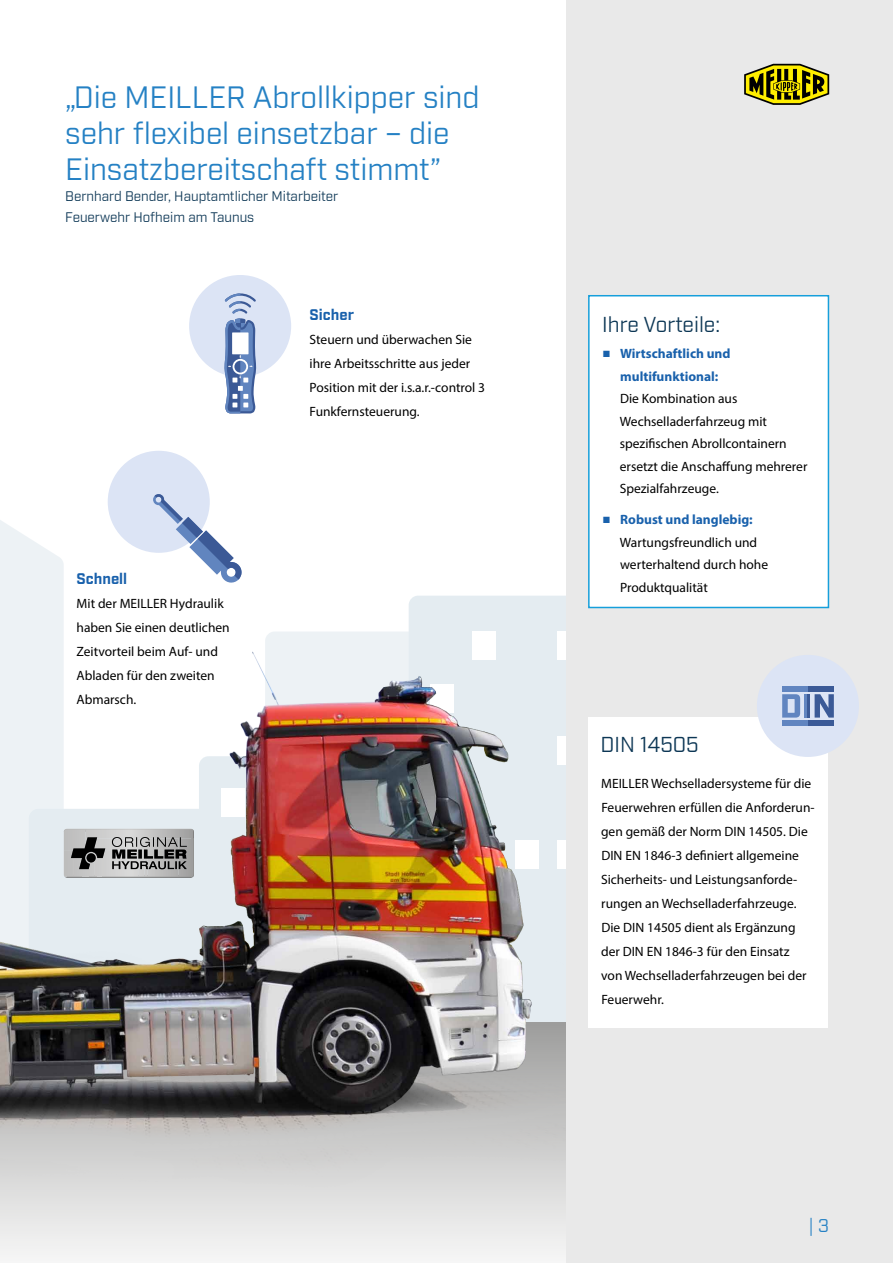
<style>
.page{position:relative;width:893px;height:1263px;background:#fff}
.page>*{position:absolute;margin:0;border:0;box-sizing:border-box;transform-origin:0 0}
.t1{font:30px/36px "Industry";color:#2581c4}
.t2{font:21px "Industry";color:#0d3755}
.t3{font:18px "Industry";color:#2581c4}
.t4{font:700 15px "Industry";color:#1961ac}
.t5{font:13.5px/24px "Myriad Pro";color:#000}
.t6{font:13.5px/21px "Industry";color:#0d3755}
.t7{font:700 13.5px/22.5px "Myriad Pro";color:#1961ac;text-align:center}
.s1{font-family:"Arial";font-weight:400}
.s2{font-family:"Arial";color:#1961ac}
.s3{font-weight:700;color:#1961ac}
</style>
<div class="page">
<div style="left:557px;top:631px;width:24px;height:29px;background:#e9e9e9"></div>
<div style="left:557px;top:736px;width:24px;height:28px;background:#e9e9e9"></div>
<div style="left:557px;top:840px;width:24px;height:29px;background:#e9e9e9"></div>
<div style="left:0;top:1022px;width:893px;height:241px;background:#ececeb"></div>
<img style="left:0;top:275px;width:566px;height:927px">
<div style="left:567px;top:0;width:326px;height:1263px;background:#e9e9e9"></div>
<img style="left:105px;top:829px;width:89px;height:1px">
<img style="left:105px;top:876px;width:88px;height:1px">
<img style="left:105px;top:830px;width:89px;height:8px">
<img style="left:105px;top:838px;width:7px;height:12px">
<img style="left:178px;top:838px;width:16px;height:38px">
<img style="left:105px;top:850px;width:39px;height:26px">
<img style="left:147px;top:869px;width:31px;height:7px">
<img style="left:144px;top:869px;width:3px;height:7px">
<svg style="left:112px;top:837px;width:75px;height:32px"></svg>
<svg style="left:0;top:442px;width:105px;height:580px"></svg>
<div style="left:87px;top:853px;width:9px;height:9px;background:#000;border-radius:50%"></div>
<div style="left:589px;top:296px;width:239px;height:311px;background:#fff"></div>
<div style="left:588px;top:295px;width:241px;height:313px;border:2px solid #169fdb"></div>
<div style="left:588px;top:717px;width:239px;height:311px;background:#fff"></div>
<div style="left:189px;top:275px;width:102px;height:102px;background:#dce4f5;border-radius:50%"></div>
<svg style="left:225px;top:293px;width:31px;height:120px"></svg>
<div style="left:108px;top:451px;width:102px;height:102px;background:#dce4f5;border-radius:50%"></div>
<svg style="left:153px;top:494px;width:89px;height:89px"></svg>
<div style="left:757px;top:655px;width:102px;height:102px;background:#dce4f5;border-radius:50%"></div>
<div style="left:804px;top:694px;width:6px;height:24px;background:#3b5a97"></div>
<svg style="left:782px;top:694px;width:18px;height:24px"></svg>
<svg style="left:815px;top:694px;width:19px;height:24px"></svg>
<hr style="left:804px;top:694px;width:3px;height:24px;background:#6185c0">
<div style="left:782px;top:686px;width:52px;height:5px;background:#3b5a97"></div>
<div style="left:782px;top:720px;width:52px;height:6px;background:#3b5a97"></div>
<div style="left:782px;top:686px;width:25px;height:5px;background:#6185c0"></div>
<div style="left:782px;top:720px;width:25px;height:6px;background:#6185c0"></div>
<svg style="left:744px;top:64px;width:85px;height:41px"></svg>
<h1 class="t1" style="left:65px;top:80px;width:416px">„,Die MEILLER Abrollkipper sind sehr flexibel einsetzbar – die<br>Einsatzbereitschaft stimmt”</h1>
<p class="t6" style="left:65px;top:186px;width:275px">Bernhard Bender, Hauptamtlicher Mitarbeiter<br>Feuerwehr Hofheim am Taunus</p>
<p class="t4" style="left:77px;top:569px;width:52px">Schnell</p>
<p class="t5" style="left:77px;top:591px;width:155px">Mit der MEILLER Hydraulik haben Sie einen deutlichen<br>Zeitvorteil beim Auf- und<br>Abladen für den zweiten<br>Abmarsch.</p>
<p class="t4" style="left:310px;top:305px;width:46px">Sicher</p>
<p class="t5" style="left:310px;top:327px;width:177px">Steuern und überwachen Sie ihre Arbeitsschritte aus jeder<br>Position mit der i.s.a.r.-control 3<br>Funkfernsteuerung.</p>
<h2 class="t2" style="left:602px;top:311px;width:119px">Ihre Vorteile:</h2>
<p class="t7" style="left:602px;top:342px;width:130px"><span class="s1">■</span> Wirtschaftlich und multifunktional:</p>
<p class="t5" style="left:620px;top:387px;width:189px;line-height:22.5px">Die Kombination aus<br>Wechselladerfahrzeug mit spezifischen Abrollcontainern ersetzt die Anschaffung mehrerer<br>Spezialfahrzeuge.</p>
<p class="t5" style="left:620px;top:508px;width:150px;line-height:22.5px;text-indent:-18px"><span class="s2">■</span> <span class="s3">Robust und langlebig:<br></span>Wartungsfreundlich und werterhaltend durch hohe<br>Produktqualität</p>
<h2 class="t2" style="left:601px;top:731px;width:100px">DIN 14505</h2>
<p class="t5" style="left:601px;top:771px;width:215px">MEILLER Wechselladersysteme für die Feuerwehren erfüllen die Anforderun&shy;gen gemäß der Norm DIN 14505. Die DIN EN 1846-3 definiert allgemeine Sicherheits- und Leistungsanforde&shy;rungen an Wechselladerfahrzeuge.<br>Die DIN 14505 dient als Ergänzung der DIN EN 1846-3 für den Einsatz<br>von Wechselladerfahrzeugen bei der Feuerwehr.</p>
<h3 class="t3" style="left:808px;top:1214px;width:22px">| 3</h3>
</div>
